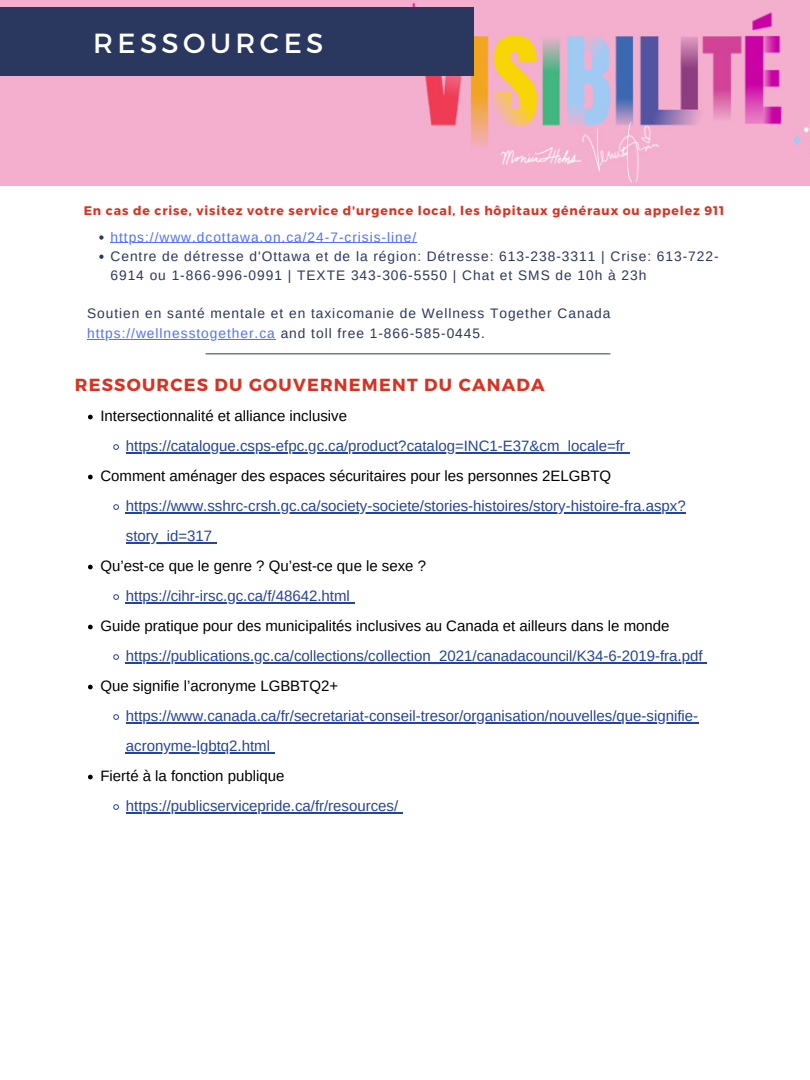
<style>
.page{position:relative;width:810px;height:1080px;background:#fff}
.page>*{position:absolute;margin:0;border:0;box-sizing:border-box;transform-origin:0 0}
.t1{font:27.62px "Montserrat";letter-spacing:.16em;color:#fff}
.t2{font:700 17.5px "Montserrat";letter-spacing:.07em;color:#d83322}
.t3{font:15px/30px "Arimo";color:#24449d}
.t4{font:15px "Arimo";color:#000}
.t5{font:13.75px/19.2px "Arimo";letter-spacing:.07em;color:#2a3860}
.t6{font:13.75px "Arimo";letter-spacing:.07em;color:#5271ff}
.t7{font:700 12.44px "Montserrat";letter-spacing:.07em;color:#d83322}
.s1{color:#5271ff}
</style>
<div class="page">
<hr style="left:206px;top:354px;width:404px;height:1px;background:#2a3860">
<img style="left:0;top:0;width:810px;height:185px">
<div style="left:0;top:8px;width:474px;height:67px;background:#2a3860"></div>
<svg style="left:99px;top:235px;width:5px;height:5px"></svg>
<hr style="left:111px;top:242px;width:306px;height:1px;background:#5271ff">
<svg style="left:99px;top:255px;width:5px;height:4px"></svg>
<hr style="left:87px;top:339px;width:189px;height:1px;background:#5271ff">
<svg style="left:88px;top:415px;width:5px;height:4px"></svg>
<svg style="left:113px;top:444px;width:6px;height:6px"></svg>
<hr style="left:126px;top:452px;width:499px;height:2px;background:#24449d">
<svg style="left:88px;top:475px;width:5px;height:4px"></svg>
<svg style="left:113px;top:504px;width:6px;height:6px"></svg>
<hr style="left:126px;top:512px;width:560px;height:2px;background:#24449d">
<hr style="left:126px;top:542px;width:86px;height:2px;background:#24449d">
<svg style="left:88px;top:565px;width:5px;height:4px"></svg>
<svg style="left:113px;top:594px;width:6px;height:6px"></svg>
<hr style="left:126px;top:602px;width:224px;height:2px;background:#24449d">
<svg style="left:88px;top:625px;width:5px;height:4px"></svg>
<svg style="left:113px;top:654px;width:6px;height:6px"></svg>
<hr style="left:126px;top:662px;width:577px;height:2px;background:#24449d">
<svg style="left:88px;top:685px;width:5px;height:4px"></svg>
<svg style="left:113px;top:714px;width:6px;height:6px"></svg>
<hr style="left:126px;top:722px;width:573px;height:2px;background:#24449d">
<hr style="left:126px;top:752px;width:144px;height:2px;background:#24449d">
<svg style="left:88px;top:775px;width:5px;height:4px"></svg>
<svg style="left:113px;top:804px;width:6px;height:6px"></svg>
<hr style="left:126px;top:812px;width:272px;height:2px;background:#24449d">
<h1 class="t1" style="left:93px;top:25px;width:232px">RESSOURCES</h1>
<p class="t7" style="left:84px;top:202px;width:642px">En cas de crise, visitez votre service d'urgence local, les hôpitaux généraux ou appelez 911</p>
<p class="t6" style="left:111px;top:229px;width:307px">https://www.dcottawa.on.ca/24-7-crisis-line/</p>
<p class="t5" style="left:111px;top:246px;width:610px">Centre de détresse d'Ottawa et de la région: Détresse: 613-238-3311 | Crise: 613-722-<br>6914 ou 1-866-996-0991 | TEXTE 343-306-5550 | Chat et SMS de 10h à 23h</p>
<p class="t5" style="left:87px;top:304px;width:525px">Soutien en santé mentale et en taxicomanie de Wellness Together Canada <span class="s1">https://wellnesstogether.ca</span> and toll free 1-866-585-0445.</p>
<p class="t2" style="left:75px;top:373px;width:471px">RESSOURCES DU GOUVERNEMENT DU CANADA</p>
<p class="t4" style="left:100px;top:408px;width:248px">Intersectionnalité et alliance inclusive</p>
<p class="t3" style="left:126px;top:431px;width:501px">https://catalogue.csps-efpc.gc.ca/product?catalog=INC1-E37&amp;cm_locale=fr</p>
<p class="t4" style="left:100px;top:468px;width:512px">Comment aménager des espaces sécuritaires pour les personnes 2ELGBTQ</p>
<p class="t3" style="left:126px;top:491px;width:561px">https://www.sshrc-crsh.gc.ca/society-societe/stories-histoires/story-histoire-fra.aspx? story_id=317</p>
<p class="t4" style="left:100px;top:558px;width:327px">Qu’est-ce que le genre ? Qu’est-ce que le sexe ?</p>
<p class="t3" style="left:126px;top:581px;width:226px">https://cihr-irsc.gc.ca/f/48642.html</p>
<p class="t4" style="left:100px;top:618px;width:571px">Guide pratique pour des municipalités inclusives au Canada et ailleurs dans le monde</p>
<p class="t3" style="left:126px;top:641px;width:578px">https://publications.gc.ca/collections/collection_2021/canadacouncil/K34-6-2019-fra.pdf</p>
<p class="t4" style="left:100px;top:678px;width:239px">Que signifie l’acronyme LGBBTQ2+</p>
<p class="t3" style="left:126px;top:701px;width:574px">https://www.canada.ca/fr/secretariat-conseil-tresor/organisation/nouvelles/que-signifie&shy;acronyme-lgbtq2.html</p>
<p class="t4" style="left:100px;top:768px;width:186px">Fierté à la fonction publique</p>
<p class="t3" style="left:126px;top:791px;width:274px">https://publicservicepride.ca/fr/resources/</p>
</div>
